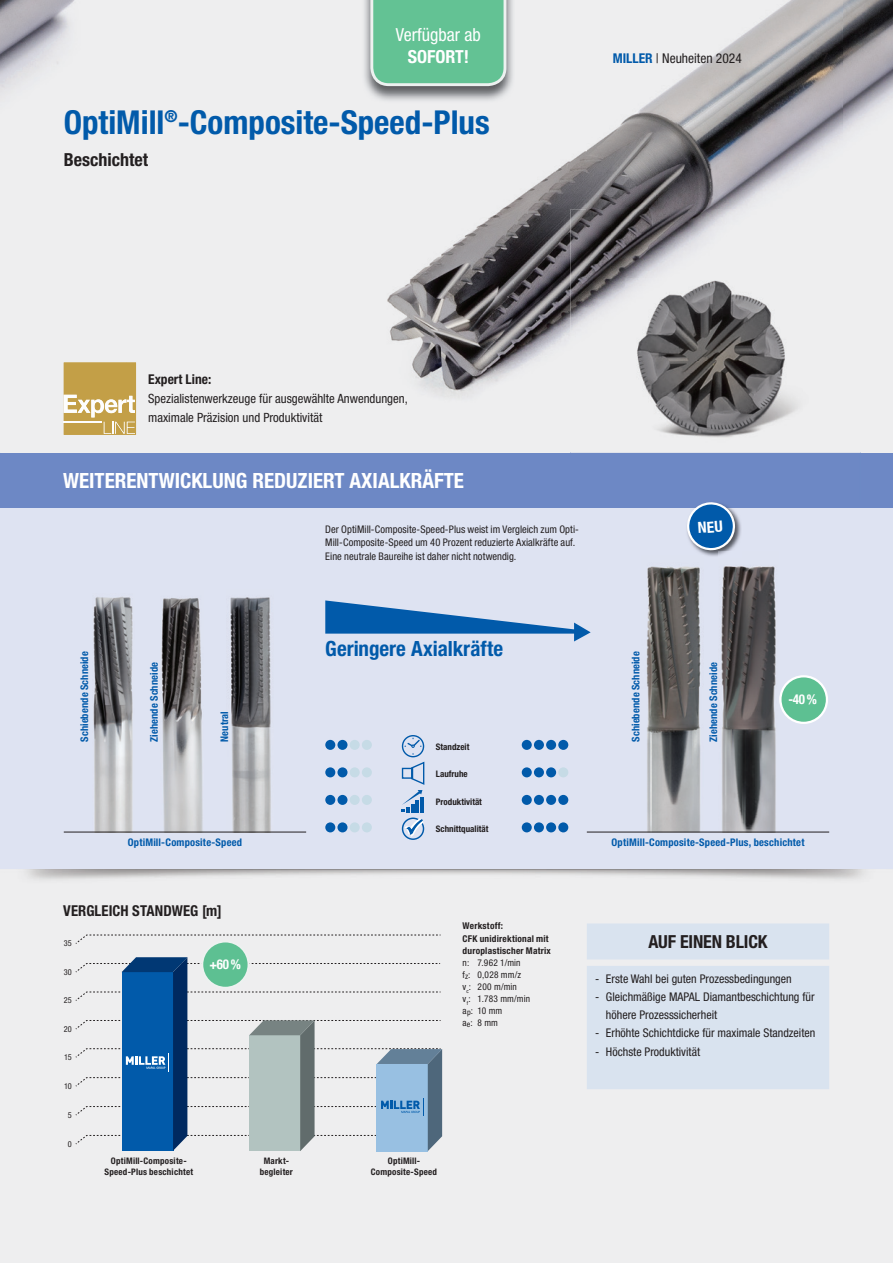
<style>
.page{position:relative;width:893px;height:1263px;background:#eeeeef}
.page>*{position:absolute;margin:0;border:0;box-sizing:border-box;transform-origin:0 0}
.t1{font:700 condensed 33px "Helvetica Neue LT Pro";color:#015aaa}
.t2{font:700 condensed 21px "Helvetica Neue LT Pro";color:#fff}
.t3{font:700 condensed 21px "Helvetica Neue LT Pro";color:#015aaa}
.t4{font:700 condensed 18px "Helvetica Neue LT Pro";letter-spacing:-.005em;color:#231f20}
.t5{font:condensed 18px "Helvetica Neue LT Pro";color:#fff}
.t6{font:700 condensed 18px "Helvetica Neue LT Pro";color:#fff}
.t7{font:700 condensed 15px "Helvetica Neue LT Pro";letter-spacing:.005em;color:#231f20}
.t8{font:condensed 13.5px "Helvetica Neue LT Pro";color:#231f20}
.t9{font:700 condensed 13.5px "Helvetica Neue LT Pro";color:#231f20}
.t10{font:700 condensed 13.5px "Helvetica Neue LT Pro";color:#fff;scale:.96 1}
.t11{font:condensed 12.75px/19px "Helvetica Neue LT Pro";color:#231f20}
.t12{font:condensed 12px/18.1px "Helvetica Neue LT Pro";color:#231f20}
.t13{font:condensed 10.5px/13.5px "Helvetica Neue LT Pro";letter-spacing:.005em;color:#231f20}
.t14{font:700 condensed 10.5px "Helvetica Neue LT Pro";letter-spacing:.01em;color:#015aaa}
.t15{font:condensed 9.3px/12px "Helvetica Neue LT Pro";letter-spacing:.01em;color:#231f20}
.t16{font:700 condensed 9.3px/12px "Helvetica Neue LT Pro";letter-spacing:.02em;color:#231f20}
.t17{font:700 condensed 9px/10.5px "Helvetica Neue LT Pro";letter-spacing:.02em;color:#231f20;text-align:center}
.t18{font:700 condensed 9px "Helvetica Neue LT Pro";color:#231f20}
.t19{font:condensed 8.25px "Helvetica Neue LT Pro";letter-spacing:.03em;color:#231f20}
.s1{font-weight:700;color:#015aaa}
</style>
<div class="page">
<div style="left:0;top:471px;width:893px;height:397px;background:#dee3f2"></div>
<div style="left:0;top:453px;width:893px;height:54px;background:#6d88c5"></div>
<img style="left:719px;top:566px;width:60px;height:266px">
<img style="left:642px;top:566px;width:62px;height:266px">
<img style="left:92px;top:596px;width:42px;height:236px">
<img style="left:227px;top:597px;width:46px;height:235px">
<img style="left:161px;top:598px;width:42px;height:234px">
<hr style="left:64px;top:832px;width:242px;height:1px;background:#231f20">
<hr style="left:587px;top:832px;width:242px;height:1px;background:#231f20">
<div style="left:780px;top:676px;width:47px;height:47px;background:#5dc092;border-radius:50%"></div>
<div style="left:779px;top:675px;width:49px;height:49px;border:2px solid #fff;border-radius:50%"></div>
<svg style="left:75px;top:934px;width:366px;height:10px"></svg>
<svg style="left:202px;top:941px;width:47px;height:47px"></svg>
<div style="left:201px;top:940px;width:49px;height:49px;border:2px solid #edf1f0;border-radius:50%"></div>
<img style="left:0;top:0;width:137px;height:435px">
<img style="left:387px;top:151px;width:199px;height:246px">
<img style="left:842px;top:0;width:51px;height:137px">
<img style="left:586px;top:0;width:256px;height:209px">
<img style="left:586px;top:0;width:1px;height:101px">
<img style="left:570px;top:307px;width:97px;height:146px">
<img style="left:570px;top:209px;width:145px;height:98px">
<div style="left:64px;top:362px;width:72px;height:73px;background:#c39f47"></div>
<svg style="left:64px;top:395px;width:71px;height:39px"></svg>
<img style="left:64px;top:422px;width:38px;height:1px">
<img style="left:626px;top:279px;width:176px;height:164px">
<svg style="left:75px;top:957px;width:367px;height:194px"></svg>
<div style="left:325px;top:740px;width:10px;height:10px;background:#015aaa;border-radius:50%"></div>
<div style="left:337px;top:740px;width:10px;height:10px;background:#015aaa;border-radius:50%"></div>
<div style="left:350px;top:740px;width:10px;height:10px;background:#c6dbe6;border-radius:50%"></div>
<div style="left:362px;top:740px;width:10px;height:10px;background:#c6dbe6;border-radius:50%"></div>
<div style="left:522px;top:740px;width:10px;height:10px;background:#015aaa;border-radius:50%"></div>
<div style="left:534px;top:740px;width:10px;height:10px;background:#015aaa;border-radius:50%"></div>
<div style="left:546px;top:740px;width:10px;height:10px;background:#015aaa;border-radius:50%"></div>
<div style="left:558px;top:740px;width:10px;height:10px;background:#015aaa;border-radius:50%"></div>
<div style="left:325px;top:767px;width:10px;height:10px;background:#015aaa;border-radius:50%"></div>
<div style="left:337px;top:767px;width:10px;height:10px;background:#015aaa;border-radius:50%"></div>
<div style="left:350px;top:767px;width:10px;height:10px;background:#c6dbe6;border-radius:50%"></div>
<div style="left:362px;top:767px;width:10px;height:10px;background:#c6dbe6;border-radius:50%"></div>
<div style="left:522px;top:767px;width:10px;height:10px;background:#015aaa;border-radius:50%"></div>
<div style="left:534px;top:767px;width:10px;height:10px;background:#015aaa;border-radius:50%"></div>
<div style="left:546px;top:767px;width:10px;height:10px;background:#015aaa;border-radius:50%"></div>
<div style="left:558px;top:767px;width:10px;height:10px;background:#c6dbe6;border-radius:50%"></div>
<div style="left:325px;top:795px;width:10px;height:10px;background:#015aaa;border-radius:50%"></div>
<div style="left:337px;top:795px;width:10px;height:10px;background:#015aaa;border-radius:50%"></div>
<div style="left:350px;top:795px;width:10px;height:10px;background:#c6dbe6;border-radius:50%"></div>
<div style="left:362px;top:795px;width:10px;height:10px;background:#c6dbe6;border-radius:50%"></div>
<div style="left:522px;top:795px;width:10px;height:10px;background:#015aaa;border-radius:50%"></div>
<div style="left:534px;top:795px;width:10px;height:10px;background:#015aaa;border-radius:50%"></div>
<div style="left:546px;top:795px;width:10px;height:10px;background:#015aaa;border-radius:50%"></div>
<div style="left:558px;top:795px;width:10px;height:10px;background:#015aaa;border-radius:50%"></div>
<div style="left:325px;top:822px;width:10px;height:10px;background:#015aaa;border-radius:50%"></div>
<div style="left:337px;top:822px;width:10px;height:10px;background:#015aaa;border-radius:50%"></div>
<div style="left:350px;top:822px;width:10px;height:10px;background:#c6dbe6;border-radius:50%"></div>
<div style="left:362px;top:822px;width:10px;height:10px;background:#c6dbe6;border-radius:50%"></div>
<div style="left:402px;top:817px;width:22px;height:23px;border:1px solid #015aaa;border-radius:50%"></div>
<svg style="left:401px;top:735px;width:24px;height:104px"></svg>
<div style="left:522px;top:822px;width:10px;height:10px;background:#015aaa;border-radius:50%"></div>
<div style="left:534px;top:822px;width:10px;height:10px;background:#015aaa;border-radius:50%"></div>
<div style="left:546px;top:822px;width:10px;height:10px;background:#015aaa;border-radius:50%"></div>
<div style="left:558px;top:822px;width:10px;height:10px;background:#015aaa;border-radius:50%"></div>
<div style="left:587px;top:923px;width:242px;height:166px;background:#d9e3ef"></div>
<svg style="left:325px;top:600px;width:266px;height:41px"></svg>
<img style="left:735px;top:507px;width:7px;height:39px">
<img style="left:364px;top:0;width:149px;height:101px">
<svg style="left:370px;top:0;width:136px;height:86px;background:#6cc49a"></svg>
<svg style="left:686px;top:502px;width:49px;height:54px"></svg>
<h3 class="t5" style="left:396px;top:24px;width:86px">Verfügbar ab</h3>
<h3 class="t6" style="left:408px;top:46px;width:63px">SOFORT!</h3>
<h1 class="t1" style="left:64px;top:103px;width:427px">OptiMill<sup>®</sup>-Composite-Speed-Plus</h1>
<h3 class="t4" style="left:64px;top:149px;width:86px">Beschichtet</h3>
<p class="t8" style="left:613px;top:50px;width:131px"><span class="s1">MILLER</span> | Neuheiten 2024</p>
<p class="t9" style="left:148px;top:371px;width:65px">Expert Line:</p>
<p class="t11" style="left:148px;top:389px;width:261px">Spezialistenwerkzeuge für ausgewählte Anwendungen, maximale Präzision und Produktivität</p>
<h2 class="t2" style="left:63px;top:467px;width:402px">WEITERENTWICKLUNG REDUZIERT AXIALKRÄFTE</h2>
<p class="t14" style="left:78px;top:742px;width:92px;rotate:-90deg">Schiebende Schneide</p>
<p class="t14" style="left:148px;top:742px;width:81px;rotate:-90deg">Ziehende Schneide</p>
<p class="t14" style="left:218px;top:742px;width:32px;rotate:-90deg">Neutral</p>
<p class="t13" style="left:325px;top:522px;width:255px">Der OptiMill-Composite-Speed-Plus weist im Vergleich zum Opti-<br>Mill-Composite-Speed um 40 Prozent reduzierte Axialkräfte auf.<br>Eine neutrale Baureihe ist daher nicht notwendig.</p>
<h2 class="t3" style="left:325px;top:636px;width:179px">Geringere Axialkräfte</h2>
<p class="t18" style="left:436px;top:741px;width:35px">Standzeit</p>
<p class="t18" style="left:436px;top:769px;width:33px">Laufruhe</p>
<p class="t18" style="left:436px;top:796px;width:48px">Produktivität</p>
<p class="t18" style="left:436px;top:824px;width:54px">Schnittqualität</p>
<p class="t14" style="left:629px;top:742px;width:92px;rotate:-90deg">Schiebende Schneide</p>
<p class="t14" style="left:707px;top:742px;width:81px;rotate:-90deg">Ziehende Schneide</p>
<p class="t10" style="left:788px;top:691px;width:31px">-40 %</p>
<p class="t14" style="left:128px;top:836px;width:116px">OptiMill-Composite-Speed</p>
<p class="t14" style="left:612px;top:836px;width:194px">OptiMill-Composite-Speed-Plus, beschichtet</p>
<p class="t7" style="left:63px;top:902px;width:160px">VERGLEICH STANDWEG [m]</p>
<p class="t19" style="left:64px;top:938px;width:10px">35</p>
<p class="t19" style="left:64px;top:967px;width:10px">30</p>
<p class="t19" style="left:64px;top:995px;width:10px">25</p>
<p class="t19" style="left:64px;top:1024px;width:10px">20</p>
<p class="t19" style="left:64px;top:1052px;width:9px">15</p>
<p class="t19" style="left:64px;top:1081px;width:9px">10</p>
<p class="t19" style="left:68px;top:1110px;width:5px">5</p>
<p class="t19" style="left:68px;top:1139px;width:5px">0</p>
<p class="t10" style="left:210px;top:956px;width:34px">+60 %</p>
<p class="t17" style="left:105px;top:1156px;width:90px">OptiMill-Composite-<br>Speed-Plus beschichtet</p>
<p class="t17" style="left:260px;top:1156px;width:35px">Markt&shy;begleiter</p>
<p class="t16" style="left:463px;top:920px;width:90px">Werkstoff:<br>CFK unidirektional mit duroplastischer Matrix</p>
<p class="t15" style="left:463px;top:956px;width:69px">n: 7.962 1/min f<sub>z</sub>: 0,028 mm/z v<sub>c</sub>: 200 m/min<br>v<sub>f</sub>: 1.783 mm/min a<sub>p</sub>: 10 mm<br>a<sub>e</sub>: 8 mm</p>
<p class="t17" style="left:371px;top:1156px;width:68px">OptiMill-<br>Composite-Speed</p>
<h3 class="t4" style="left:648px;top:931px;width:121px">AUF EINEN BLICK</h3>
<p class="t12" style="left:595px;top:969px;width:198px">- Erste Wahl bei guten Prozessbedingungen</p>
<p class="t12" style="left:606px;top:988px;width:210px;text-indent:-11px">- Gleichmäßige MAPAL Diamant beschichtung für höhere Prozesssicherheit</p>
<p class="t12" style="left:595px;top:1024px;width:222px">- Erhöhte Schichtdicke für maximale Standzeiten</p>
<p class="t12" style="left:595px;top:1042px;width:106px">- Höchste Produktivität</p>
</div>
